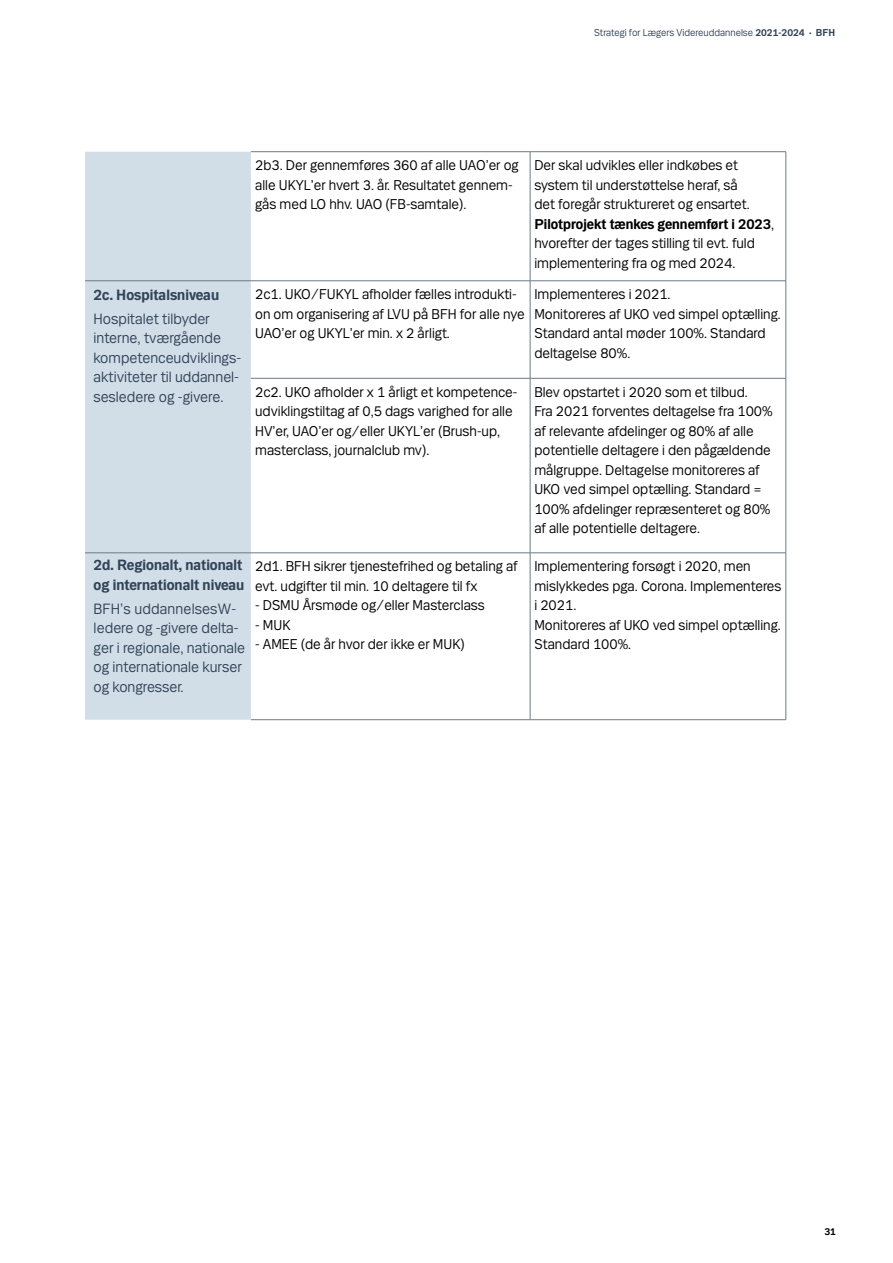
<style>
.page{position:relative;width:893px;height:1263px;background:#fff}
.page>*{position:absolute;margin:0;border:0;box-sizing:border-box;transform-origin:0 0}
.Tabelheader2{font:15.75px/19.5px "Mari";color:#324258}
.Tabelheader2-2{font:700 15.75px/19.5px "Mari";color:#324258}
.TAbel_brød{font:15px/19.5px "Mari";color:#000}
.t1{font:10.5px "Mari";color:#324258}
.t2{font:700 10.5px "Mari";color:#000}
.s1{font-weight:700}
.s2{font-weight:300;font-size:6px}
</style>
<div class="page">
<div style="left:85px;top:152px;width:166px;height:568px;background:#d1dee7"></div>
<hr style="left:85px;top:280px;width:166px;height:1px;background:#6a7a8a">
<hr style="left:85px;top:553px;width:166px;height:1px;background:#6a7a8a">
<hr style="left:251px;top:151px;width:279px;height:1px;background:#6a7a8a">
<hr style="left:530px;top:151px;width:256px;height:1px;background:#6a7a8a">
<hr style="left:530px;top:152px;width:1px;height:129px;background:#6a7a8a">
<hr style="left:786px;top:152px;width:1px;height:129px;background:#6a7a8a">
<hr style="left:251px;top:280px;width:279px;height:1px;background:#6a7a8a">
<hr style="left:530px;top:280px;width:256px;height:1px;background:#6a7a8a">
<hr style="left:530px;top:281px;width:1px;height:97px;background:#6a7a8a">
<hr style="left:786px;top:281px;width:1px;height:97px;background:#6a7a8a">
<hr style="left:251px;top:378px;width:279px;height:1px;background:#6a7a8a">
<hr style="left:530px;top:378px;width:256px;height:1px;background:#6a7a8a">
<hr style="left:530px;top:378px;width:1px;height:175px;background:#6a7a8a">
<hr style="left:786px;top:378px;width:1px;height:175px;background:#6a7a8a">
<hr style="left:251px;top:553px;width:279px;height:1px;background:#6a7a8a">
<hr style="left:530px;top:553px;width:256px;height:1px;background:#6a7a8a">
<hr style="left:530px;top:553px;width:1px;height:166px;background:#6a7a8a">
<hr style="left:786px;top:553px;width:1px;height:166px;background:#6a7a8a">
<hr style="left:251px;top:719px;width:279px;height:1px;background:#6a7a8a">
<hr style="left:530px;top:719px;width:256px;height:1px;background:#6a7a8a">
<p class="t1" style="left:594px;top:26px;width:243px">Strategi for Lægers Videreuddannelse <span class="s1">2021-2024</span> <span class="s2">•</span> <span class="s1">BFH</span></p>
<h4 class="Tabelheader2-2" style="left:94px;top:285px;width:127px">2c. Hospitalsniveau</h4>
<h4 class="Tabelheader2" style="left:94px;top:308px;width:149px">Hospitalet tilbyder interne, tværgående kompetenceudviklings&shy;aktiviteter til uddannel&shy;sesledere og -givere.</h4>
<h4 class="Tabelheader2-2" style="left:94px;top:556px;width:152px">2d. Regionalt, nationalt og internationalt niveau</h4>
<h4 class="Tabelheader2" style="left:94px;top:598px;width:153px">BFH’s uddannelsesW&shy;ledere og -givere delta&shy;ger i regionale, nationale og internationale kurser og kongresser.</h4>
<p class="TAbel_brød" style="left:255px;top:155px;width:265px">2b3. Der gennemføres 360 af alle UAO’er og alle UKYL’er hvert 3. år. Resultatet gennem&shy;gås med LO hhv. UAO (FB-samtale).</p>
<p class="TAbel_brød" style="left:534px;top:155px;width:241px">Der skal udvikles eller indkøbes et system til understøttelse heraf, så<br>det foregår struktureret og ensartet.<br><span class="s1">Pilotprojekt tænkes gennemført i 2023</span>, hvorefter der tages stilling til evt. fuld implementering fra og med 2024.</p>
<p class="TAbel_brød" style="left:255px;top:284px;width:271px">2c1. UKO/FUKYL afholder fælles introdukti&shy;on om organisering af LVU på BFH for alle nye<br>UAO’er og UKYL’er min. x 2 årligt.</p>
<p class="TAbel_brød" style="left:534px;top:284px;width:138px">Implementeres i 2021.</p>
<p class="TAbel_brød" style="left:534px;top:303px;width:248px">Monitoreres af UKO ved simpel optælling.<br>Standard antal møder 100%. Standard deltagelse 80%.</p>
<p class="TAbel_brød" style="left:255px;top:381px;width:264px">2c2. UKO afholder x 1 årligt et kompetence&shy;udviklingstiltag af 0,5 dags varighed for alle HV’er, UAO’er og/eller UKYL’er (Brush-up, masterclass, journalclub mv).</p>
<p class="TAbel_brød" style="left:534px;top:381px;width:215px">Blev opstartet i 2020 som et tilbud.</p>
<p class="TAbel_brød" style="left:534px;top:401px;width:240px">Fra 2021 forventes deltagelse fra 100% af relevante afdelinger og 80% af alle potentielle deltagere i den pågældende målgruppe. Deltagelse monitoreres af UKO ved simpel optælling. Standard = 100% afdelinger repræsenteret og 80% af alle potentielle deltagere.</p>
<p class="TAbel_brød" style="left:255px;top:556px;width:264px">2d1. BFH sikrer tjenestefrihed og betaling af evt. udgifter til min. 10 deltagere til fx</p>
<p class="TAbel_brød" style="left:255px;top:595px;width:231px">- DSMU Årsmøde og/eller Masterclass</p>
<p class="TAbel_brød" style="left:255px;top:614px;width:37px">- MUK</p>
<p class="TAbel_brød" style="left:255px;top:634px;width:211px">- AMEE (de år hvor der ikke er MUK)</p>
<p class="TAbel_brød" style="left:534px;top:556px;width:248px">Implementering forsøgt i 2020, men mislykkedes pga. Corona. Implementeres i 2021.</p>
<p class="TAbel_brød" style="left:534px;top:614px;width:248px">Monitoreres af UKO ved simpel optælling.<br>Standard 100%.</p>
<p class="t2" style="left:824px;top:1225px;width:13px">31</p>
</div>
